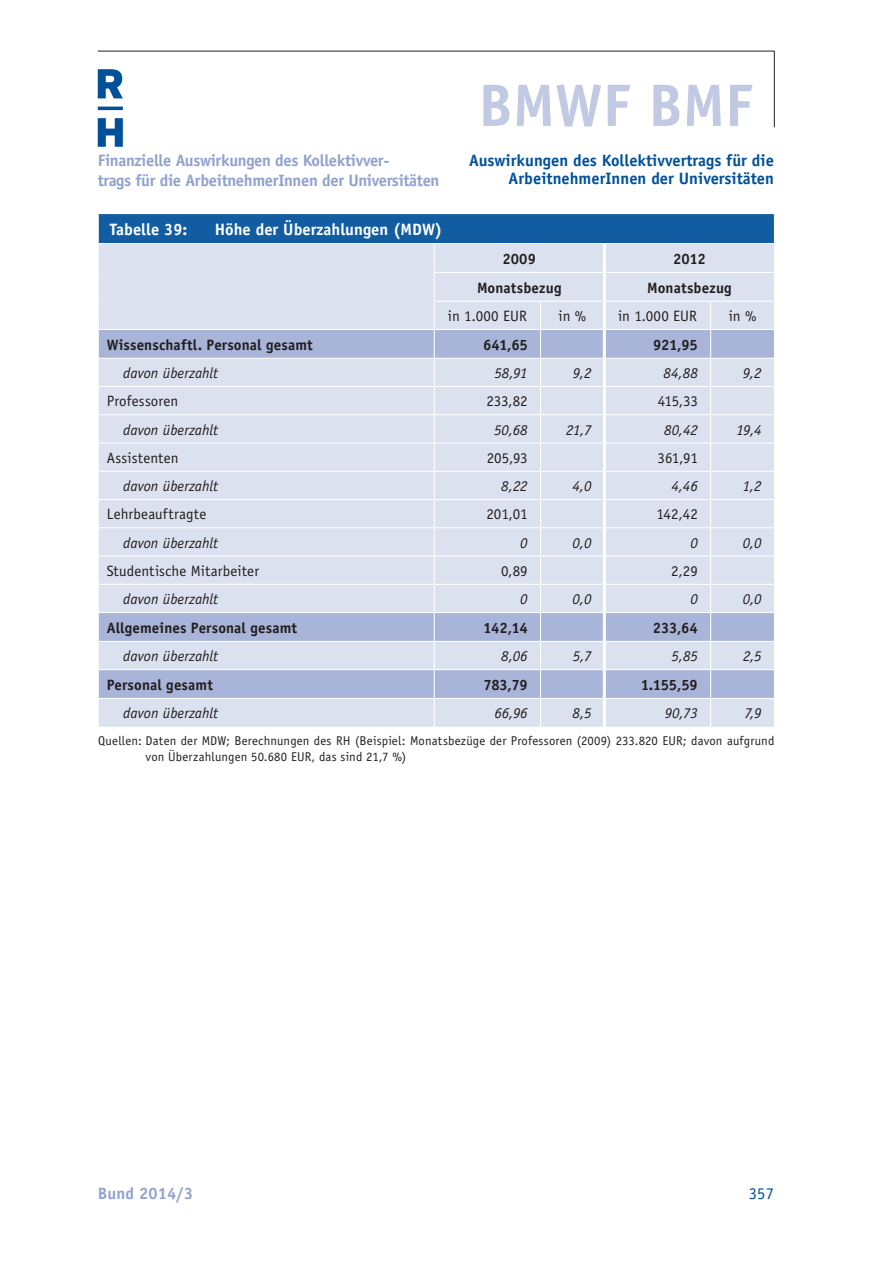
<style>
.page{position:relative;width:893px;height:1263px;background:#fff}
.page>*{position:absolute;margin:0;border:0;box-sizing:border-box;transform-origin:0 0}
.t1{font:700 60px "Officina Sans";color:#c1c9e3}
.t2{font:700 16.5px/19.8px "Officina Sans";letter-spacing:-.02em;color:#91a2cd}
.t3{font:700 16.5px/18px "Officina Sans";color:#00519a;text-align:right}
.t4{font:700 16.5px "Officina Sans";color:#fff}
.t5{font:700 16.5px "Officina Sans";letter-spacing:.01em;color:#91a2cd}
.t6{font:16.5px "Officina Sans";color:#00519a}
.t7{font:italic 15px "Officina Sans";color:#231f20}
.t8{font:700 15px "Officina Sans";letter-spacing:.005em;color:#231f20}
.t9{font:15px "Officina Sans";letter-spacing:.005em;color:#231f20}
.t10{font:12.75px/16.5px "Officina Sans";letter-spacing:.01em;color:#231f20}
</style>
<div class="page">
<hr style="left:98px;top:51px;width:676px;height:1px;background:#231f20">
<hr style="left:774px;top:51px;width:1px;height:76px;background:#231f20">
<svg style="left:98px;top:69px;width:25px;height:78px"></svg>
<div style="left:98px;top:214px;width:676px;height:30px;background:#125da1"></div>
<div style="left:99px;top:244px;width:675px;height:483px;background:#dce1ef"></div>
<svg style="left:99px;top:330px;width:675px;height:368px;fill:#dce1ef"></svg>
<svg style="left:710px;top:302px;width:1px;height:425px"></svg>
<svg style="left:434px;top:244px;width:1px;height:483px"></svg>
<svg style="left:540px;top:302px;width:1px;height:425px"></svg>
<hr style="left:435px;top:272px;width:168px;height:1px;background:#fff">
<hr style="left:606px;top:272px;width:168px;height:1px;background:#fff">
<hr style="left:435px;top:301px;width:168px;height:1px;background:#fff">
<hr style="left:606px;top:301px;width:168px;height:1px;background:#fff">
<hr style="left:99px;top:329px;width:504px;height:1px;background:#fff">
<hr style="left:606px;top:329px;width:168px;height:1px;background:#fff">
<hr style="left:99px;top:358px;width:504px;height:1px;background:#fff">
<hr style="left:606px;top:358px;width:168px;height:1px;background:#fff">
<hr style="left:99px;top:386px;width:504px;height:1px;background:#fff">
<hr style="left:606px;top:386px;width:168px;height:1px;background:#fff">
<hr style="left:99px;top:414px;width:504px;height:1px;background:#fff">
<hr style="left:606px;top:414px;width:168px;height:1px;background:#fff">
<hr style="left:99px;top:443px;width:504px;height:1px;background:#fff">
<hr style="left:606px;top:443px;width:168px;height:1px;background:#fff">
<hr style="left:99px;top:471px;width:504px;height:1px;background:#fff">
<hr style="left:606px;top:471px;width:168px;height:1px;background:#fff">
<hr style="left:99px;top:499px;width:504px;height:1px;background:#fff">
<hr style="left:606px;top:499px;width:168px;height:1px;background:#fff">
<hr style="left:99px;top:527px;width:504px;height:1px;background:#fff">
<hr style="left:606px;top:527px;width:168px;height:1px;background:#fff">
<hr style="left:99px;top:556px;width:504px;height:1px;background:#fff">
<hr style="left:606px;top:556px;width:168px;height:1px;background:#fff">
<hr style="left:99px;top:584px;width:504px;height:1px;background:#fff">
<hr style="left:606px;top:584px;width:168px;height:1px;background:#fff">
<hr style="left:99px;top:612px;width:504px;height:1px;background:#fff">
<hr style="left:606px;top:612px;width:168px;height:1px;background:#fff">
<hr style="left:99px;top:641px;width:504px;height:1px;background:#fff">
<hr style="left:606px;top:641px;width:168px;height:1px;background:#fff">
<hr style="left:99px;top:669px;width:504px;height:1px;background:#fff">
<hr style="left:606px;top:669px;width:168px;height:1px;background:#fff">
<hr style="left:99px;top:698px;width:504px;height:1px;background:#fff">
<hr style="left:606px;top:698px;width:168px;height:1px;background:#fff">
<svg style="left:98px;top:214px;width:1px;height:485px"></svg>
<hr style="left:98px;top:243px;width:677px;height:1px;background:#fff">
<hr style="left:603px;top:244px;width:3px;height:28px;background:#fff">
<hr style="left:603px;top:272px;width:3px;height:29px;background:#fff">
<hr style="left:603px;top:301px;width:3px;height:28px;background:#fff">
<hr style="left:603px;top:329px;width:3px;height:29px;background:#fff">
<hr style="left:603px;top:358px;width:3px;height:29px;background:#fff">
<hr style="left:603px;top:387px;width:3px;height:28px;background:#fff">
<hr style="left:603px;top:415px;width:3px;height:28px;background:#fff">
<hr style="left:603px;top:443px;width:3px;height:28px;background:#fff">
<hr style="left:603px;top:471px;width:3px;height:29px;background:#fff">
<hr style="left:603px;top:500px;width:3px;height:28px;background:#fff">
<hr style="left:603px;top:528px;width:3px;height:28px;background:#fff">
<hr style="left:603px;top:556px;width:3px;height:28px;background:#fff">
<hr style="left:603px;top:584px;width:3px;height:29px;background:#fff">
<hr style="left:603px;top:613px;width:3px;height:28px;background:#fff">
<hr style="left:603px;top:641px;width:3px;height:29px;background:#fff">
<hr style="left:603px;top:670px;width:3px;height:28px;background:#fff">
<hr style="left:603px;top:698px;width:3px;height:29px;background:#fff">
<p class="t2" style="left:98px;top:150px;width:343px">Finanzielle Auswirkungen des Kollektivver-<br>trags für die ArbeitnehmerInnen der Universitäten</p>
<p class="t4" style="left:110px;top:219px;width:79px">Tabelle 39:</p>
<p class="t4" style="left:215px;top:219px;width:229px">Höhe der Überzahlungen (MDW)</p>
<h1 class="t1" style="left:478px;top:68px;width:276px">BMWF BMF</h1>
<p class="t3" style="left:469px;top:151px;width:306px">Auswirkungen des Kollektivvertrags für die<br>ArbeitnehmerInnen der Universitäten</p>
<p class="t8" style="left:502px;top:249px;width:35px">2009</p>
<p class="t8" style="left:673px;top:249px;width:34px">2012</p>
<p class="t8" style="left:477px;top:278px;width:86px">Monatsbezug</p>
<p class="t8" style="left:647px;top:278px;width:86px">Monatsbezug</p>
<p class="t9" style="left:448px;top:307px;width:80px">in 1.000 EUR</p>
<p class="t9" style="left:559px;top:307px;width:29px">in %</p>
<p class="t9" style="left:618px;top:307px;width:80px">in 1.000 EUR</p>
<p class="t9" style="left:729px;top:307px;width:29px">in %</p>
<p class="t8" style="left:107px;top:335px;width:207px">Wissenschaftl. Personal gesamt</p>
<p class="t8" style="left:483px;top:335px;width:46px">641,65</p>
<p class="t8" style="left:653px;top:335px;width:46px">921,95</p>
<p class="t7" style="left:123px;top:364px;width:96px">davon überzahlt</p>
<p class="t7" style="left:494px;top:364px;width:35px">58,91</p>
<p class="t7" style="left:573px;top:364px;width:20px">9,2</p>
<p class="t7" style="left:663px;top:364px;width:36px">84,88</p>
<p class="t7" style="left:743px;top:364px;width:20px">9,2</p>
<p class="t9" style="left:107px;top:392px;width:73px">Professoren</p>
<p class="t9" style="left:486px;top:392px;width:43px">233,82</p>
<p class="t9" style="left:658px;top:392px;width:42px">415,33</p>
<p class="t7" style="left:123px;top:421px;width:96px">davon überzahlt</p>
<p class="t7" style="left:494px;top:421px;width:35px">50,68</p>
<p class="t7" style="left:566px;top:421px;width:27px">21,7</p>
<p class="t7" style="left:664px;top:421px;width:35px">80,42</p>
<p class="t7" style="left:736px;top:421px;width:27px">19,4</p>
<p class="t9" style="left:107px;top:449px;width:73px">Assistenten</p>
<p class="t9" style="left:487px;top:449px;width:42px">205,93</p>
<p class="t9" style="left:658px;top:449px;width:42px">361,91</p>
<p class="t7" style="left:123px;top:477px;width:96px">davon überzahlt</p>
<p class="t7" style="left:501px;top:477px;width:28px">8,22</p>
<p class="t7" style="left:572px;top:477px;width:21px">4,0</p>
<p class="t7" style="left:671px;top:477px;width:28px">4,46</p>
<p class="t7" style="left:743px;top:477px;width:20px">1,2</p>
<p class="t9" style="left:107px;top:505px;width:101px">Lehrbeauftragte</p>
<p class="t9" style="left:486px;top:505px;width:43px">201,01</p>
<p class="t9" style="left:656px;top:505px;width:43px">142,42</p>
<p class="t7" style="left:123px;top:534px;width:96px">davon überzahlt</p>
<p class="t7" style="left:520px;top:534px;width:9px">0</p>
<p class="t7" style="left:573px;top:534px;width:20px">0,0</p>
<p class="t7" style="left:690px;top:534px;width:9px">0</p>
<p class="t7" style="left:743px;top:534px;width:20px">0,0</p>
<p class="t9" style="left:107px;top:562px;width:154px">Studentische Mitarbeiter</p>
<p class="t9" style="left:501px;top:562px;width:28px">0,89</p>
<p class="t9" style="left:671px;top:562px;width:28px">2,29</p>
<p class="t7" style="left:123px;top:590px;width:96px">davon überzahlt</p>
<p class="t7" style="left:520px;top:590px;width:9px">0</p>
<p class="t7" style="left:573px;top:590px;width:20px">0,0</p>
<p class="t7" style="left:690px;top:590px;width:9px">0</p>
<p class="t7" style="left:743px;top:590px;width:20px">0,0</p>
<p class="t8" style="left:107px;top:618px;width:192px">Allgemeines Personal gesamt</p>
<p class="t8" style="left:483px;top:618px;width:46px">142,14</p>
<p class="t8" style="left:653px;top:618px;width:47px">233,64</p>
<p class="t7" style="left:123px;top:647px;width:96px">davon überzahlt</p>
<p class="t7" style="left:501px;top:647px;width:28px">8,06</p>
<p class="t7" style="left:573px;top:647px;width:20px">5,7</p>
<p class="t7" style="left:671px;top:647px;width:28px">5,85</p>
<p class="t7" style="left:743px;top:647px;width:20px">2,5</p>
<p class="t8" style="left:107px;top:676px;width:108px">Personal gesamt</p>
<p class="t8" style="left:483px;top:676px;width:46px">783,79</p>
<p class="t8" style="left:641px;top:676px;width:59px">1.155,59</p>
<p class="t7" style="left:123px;top:704px;width:96px">davon überzahlt</p>
<p class="t7" style="left:494px;top:704px;width:35px">66,96</p>
<p class="t7" style="left:572px;top:704px;width:21px">8,5</p>
<p class="t7" style="left:665px;top:704px;width:35px">90,73</p>
<p class="t7" style="left:744px;top:704px;width:19px">7,9</p>
<p class="t10" style="left:146px;top:732px;width:630px;text-indent:-47px">Quellen: Daten der MDW; Berechnungen des RH (Beispiel: Monatsbezüge der Professoren (2009) 233.820 EUR; davon aufgrund von Überzahlungen 50.680 EUR, das sind 21,7 %)</p>
<p class="t5" style="left:98px;top:1183px;width:97px">Bund 2014/3</p>
<p class="t6" style="left:749px;top:1184px;width:27px">357</p>
</div>
